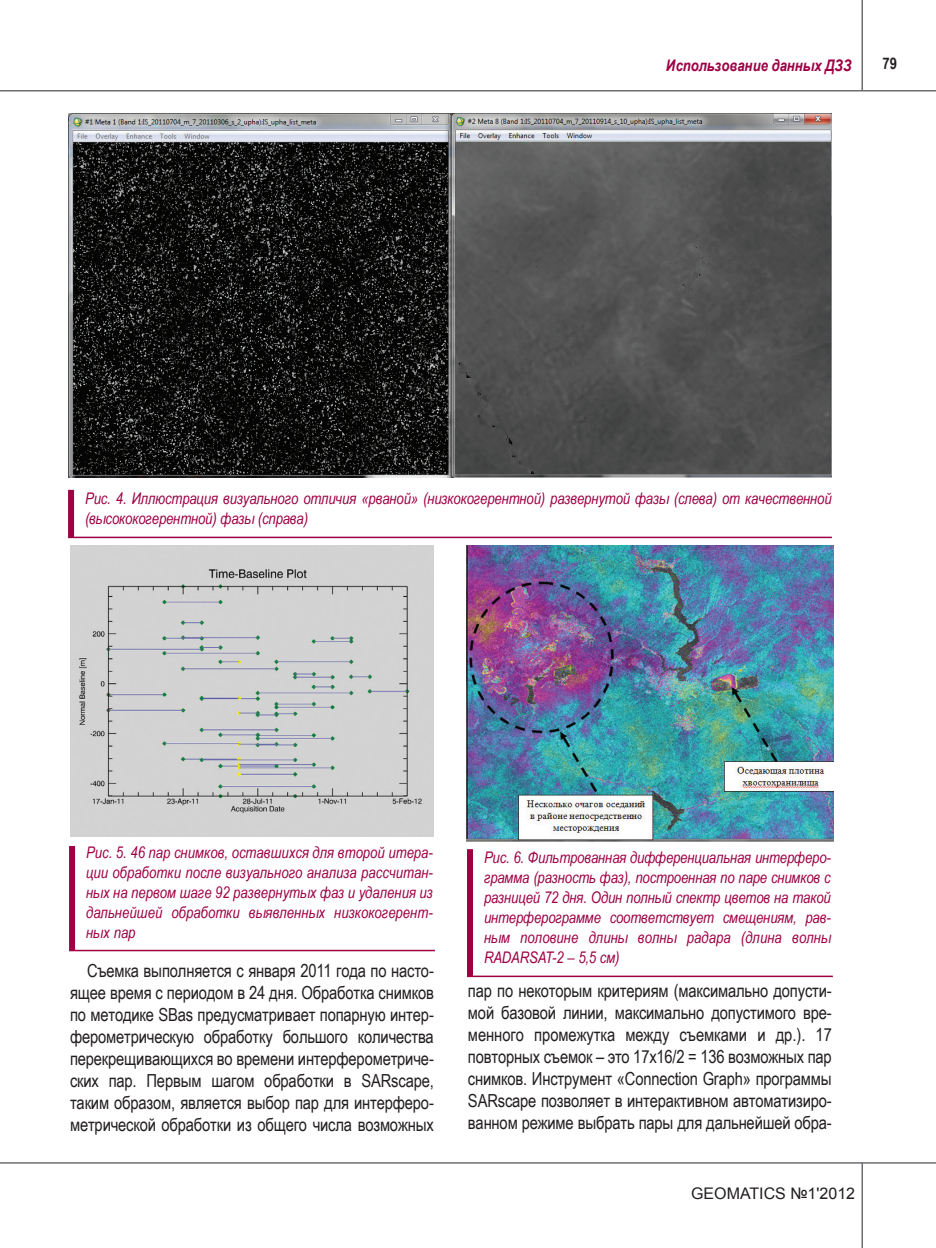
<style>
.page{position:relative;width:936px;height:1248px;background:#fff}
.page>*{position:absolute;margin:0;border:0;box-sizing:border-box;transform-origin:0 0}
.tekst{font:18px/22px "Arial Narrow";letter-spacing:-.01em;color:#231f20;text-align:justify}
.t1{font:italic 16px/20px "Arial Narrow";letter-spacing:-.01em;color:#9d0144;text-align:justify}
.t2{font:italic 700 16px "Arial Narrow";color:#9d0144}
.t3{font:16px "Arial";color:#231f20}
.t4{font:700 16px "Arial Narrow";color:#231f20}
</style>
<div class="page">
<hr style="left:861px;top:0;width:1px;height:91px;background:#6c6d70">
<hr style="left:861px;top:1162px;width:1px;height:85px;background:#6c6d70">
<hr style="left:0;top:90px;width:935px;height:1px;background:#6c6d70">
<hr style="left:0;top:1161px;width:935px;height:2px;background:#6c6d70">
<hr style="left:467px;top:975px;width:365px;height:2px;background:#9d0144">
<div style="left:467px;top:849px;width:6px;height:127px;background:#9d0144"></div>
<hr style="left:69px;top:949px;width:366px;height:2px;background:#9d0144">
<div style="left:69px;top:845px;width:6px;height:105px;background:#9d0144"></div>
<img style="left:68px;top:113px;width:763px;height:364px">
<img style="left:70px;top:545px;width:364px;height:291px">
<img style="left:467px;top:545px;width:366px;height:296px">
<hr style="left:68px;top:536px;width:763px;height:2px;background:#9d0144">
<div style="left:68px;top:490px;width:6px;height:47px;background:#9d0144"></div>
<p class="t2" style="left:666px;top:53px;width:187px">Использование данных ДЗЗ</p>
<p class="t4" style="left:882px;top:51px;width:16px">79</p>
<p class="t1" style="left:85px;top:487px;width:748px">Рис. 4. Иллюстрация визуального отличия «рваной» (низкокогерентной) развернутой фазы (слева) от качественной (высококогерентной) фазы (справа)</p>
<p class="t1" style="left:86px;top:842px;width:348px">Рис. 5. 46 пар снимков, оставшихся для второй итера&shy;ции обработки после визуального анализа рассчитан&shy;ных на первом шаге 92 развернутых фаз и удаления из дальнейшей обработки выявленных низкокогерент&shy;ных пар</p>
<p class="tekst" style="left:70px;top:958px;width:365px;text-indent:17px">Съемка выполняется с января 2011 года по насто&shy;ящее время с периодом в 24 дня. Обработка снимков по методике SBas предусматривает попарную интер&shy;ферометрическую обработку большого количества перекрещивающихся во времени интерферометриче&shy;ских пар. Первым шагом обработки в SARscape, таким образом, является выбор пар для интерферо&shy;метрической обработки из общего числа возможных</p>
<p class="t1" style="left:484px;top:846px;width:348px">Рис. 6. Фильтрованная дифференциальная интерферо&shy;грамма (разность фаз), построенная по паре снимков с разницей 72 дня. Один полный спектр цветов на такой интерферограмме соответствует смещениям, рав&shy;ным половине длины волны радара (длина волны RADARSAT-2 – 5,5 см)</p>
<p class="tekst" style="left:468px;top:979px;width:365px">пар по некоторым критериям (максимально допусти&shy;мой базовой линии, максимально допустимого вре&shy;менного промежутка между съемками и др.). 17 повторных съемок – это 17х16/2 = 136 возможных пар снимков. Инструмент «Connection Graph» программы SARscape позволяет в интерактивном автоматизиро&shy;ванном режиме выбрать пары для дальнейшей обра-</p>
<p class="t3" style="left:691px;top:1182px;width:165px">GEOMATICS №1'2012</p>
</div>
